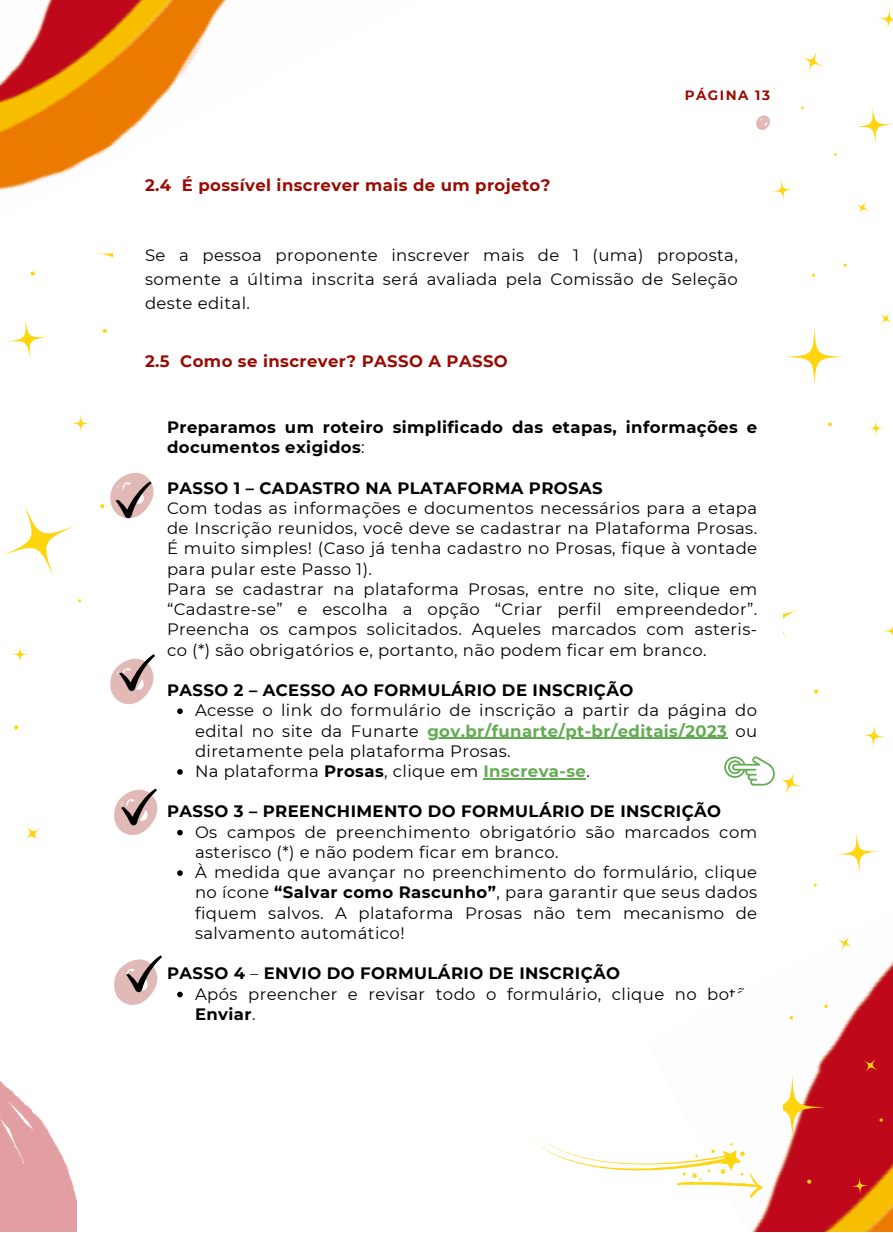
<style>
.page{position:relative;width:893px;height:1233px;background:#fff}
.page>*{position:absolute;margin:0;border:0;box-sizing:border-box;transform-origin:0 0}
.t1{font:16.5px/20.2px "Montserrat";letter-spacing:.025em;color:#000;text-align:justify}
.t2{font:700 16.5px/20.2px "Montserrat";letter-spacing:.025em;color:#000}
.t3{font:700 16.5px "Montserrat";letter-spacing:.025em;color:#990b02}
.t4{font:700 13.5px "Montserrat";letter-spacing:.11em;color:#990b02}
.s1{font-weight:400}
.s2{font-weight:700;color:#63ab53}
.s3{font-weight:700}
</style>
<div class="page">
<svg style="left:3px;top:319px;width:104px;height:518px"></svg>
<svg style="left:177px;top:708px;width:6px;height:6px"></svg>
<hr style="left:427px;top:738px;width:300px;height:1px;background:#63ab53">
<svg style="left:177px;top:769px;width:6px;height:6px"></svg>
<hr style="left:483px;top:778px;width:103px;height:1px;background:#63ab53">
<svg style="left:177px;top:830px;width:6px;height:5px"></svg>
<svg style="left:177px;top:870px;width:6px;height:6px"></svg>
<svg style="left:177px;top:992px;width:6px;height:5px"></svg>
<svg style="left:724px;top:756px;width:50px;height:30px"></svg>
<svg style="left:756px;top:115px;width:14px;height:15px"></svg>
<svg style="left:110px;top:472px;width:44px;height:46px"></svg>
<svg style="left:110px;top:654px;width:45px;height:51px"></svg>
<svg style="left:114px;top:789px;width:44px;height:46px"></svg>
<svg style="left:114px;top:955px;width:48px;height:50px"></svg>
<img style="left:763px;top:1158px;width:129px;height:74px">
<img style="left:0;top:0;width:227px;height:276px">
<svg style="left:783px;top:610px;width:109px;height:588px"></svg>
<svg style="left:534px;top:1134px;width:229px;height:98px"></svg>
<svg style="left:772px;top:8px;width:120px;height:428px"></svg>
<img style="left:0;top:1081px;width:77px;height:151px">
<p class="t3" style="left:145px;top:175px;width:407px">2.4 É possível inscrever mais de um projeto?</p>
<p class="t4" style="left:684px;top:87px;width:87px">PÁGINA 13</p>
<p class="t1" style="left:145px;top:244px;width:594px;line-height:23.5px">Se a pessoa proponente inscrever mais de 1 (uma) proposta, somente a última inscrita será avaliada pela Comissão de Seleção deste edital.</p>
<p class="t3" style="left:145px;top:351px;width:364px">2.5 Como se inscrever? PASSO A PASSO</p>
<p class="t2" style="left:167px;top:417px;width:591px">Preparamos um roteiro simplificado das etapas, informações e documentos exigidos<span class="s1">:</span></p>
<p class="t2" style="left:167px;top:478px;width:437px">PASSO 1 – CADASTRO NA PLATAFORMA PROSAS</p>
<p class="t1" style="left:167px;top:498px;width:591px">Com todas as informações e documentos necessários para a etapa de Inscrição reunidos, você deve se cadastrar na Plataforma Prosas.<br>É muito simples! (Caso já tenha cadastro no Prosas, fique à vontade para pular este Passo 1).</p>
<p class="t1" style="left:167px;top:579px;width:591px">Para se cadastrar na plataforma Prosas, entre no site, clique em “Cadastre-se” e escolha a opção “Criar perfil empreendedor”.<br>Preencha os campos solicitados. Aqueles marcados com asteris&shy;co (*) são obrigatórios e, portanto, não podem ficar em branco.</p>
<p class="t2" style="left:167px;top:680px;width:468px">PASSO 2 – ACESSO AO FORMULÁRIO DE INSCRIÇÃO</p>
<p class="t1" style="left:195px;top:700px;width:563px">Acesse o link do formulário de inscrição a partir da página do edital no site da Funarte <span class="s2">gov.br/funarte/pt-br/editais/2023</span> ou diretamente pela plataforma Prosas.</p>
<p class="t1" style="left:195px;top:761px;width:396px">Na plataforma <span class="s3">Prosas</span>, clique em <span class="s2">Inscreva-se</span>.</p>
<p class="t2" style="left:167px;top:801px;width:555px">PASSO 3 – PREENCHIMENTO DO FORMULÁRIO DE INSCRIÇÃO</p>
<p class="t1" style="left:195px;top:822px;width:563px">Os campos de preenchimento obrigatório são marcados com asterisco (*) e não podem ficar em branco.</p>
<p class="t1" style="left:195px;top:862px;width:563px">À medida que avançar no preenchimento do formulário, clique no ícone <span class="s3">“Salvar como Rascunho”</span>, para garantir que seus dados fiquem salvos. A plataforma Prosas não tem mecanismo de salvamento automático!</p>
<p class="t2" style="left:167px;top:963px;width:454px">PASSO 4 <span class="s1">–</span> ENVIO DO FORMULÁRIO DE INSCRIÇÃO</p>
<p class="t1" style="left:195px;top:984px;width:563px">Após preencher e revisar todo o formulário, clique no botão<br><span class="s3">Enviar</span>.</p>
</div>
